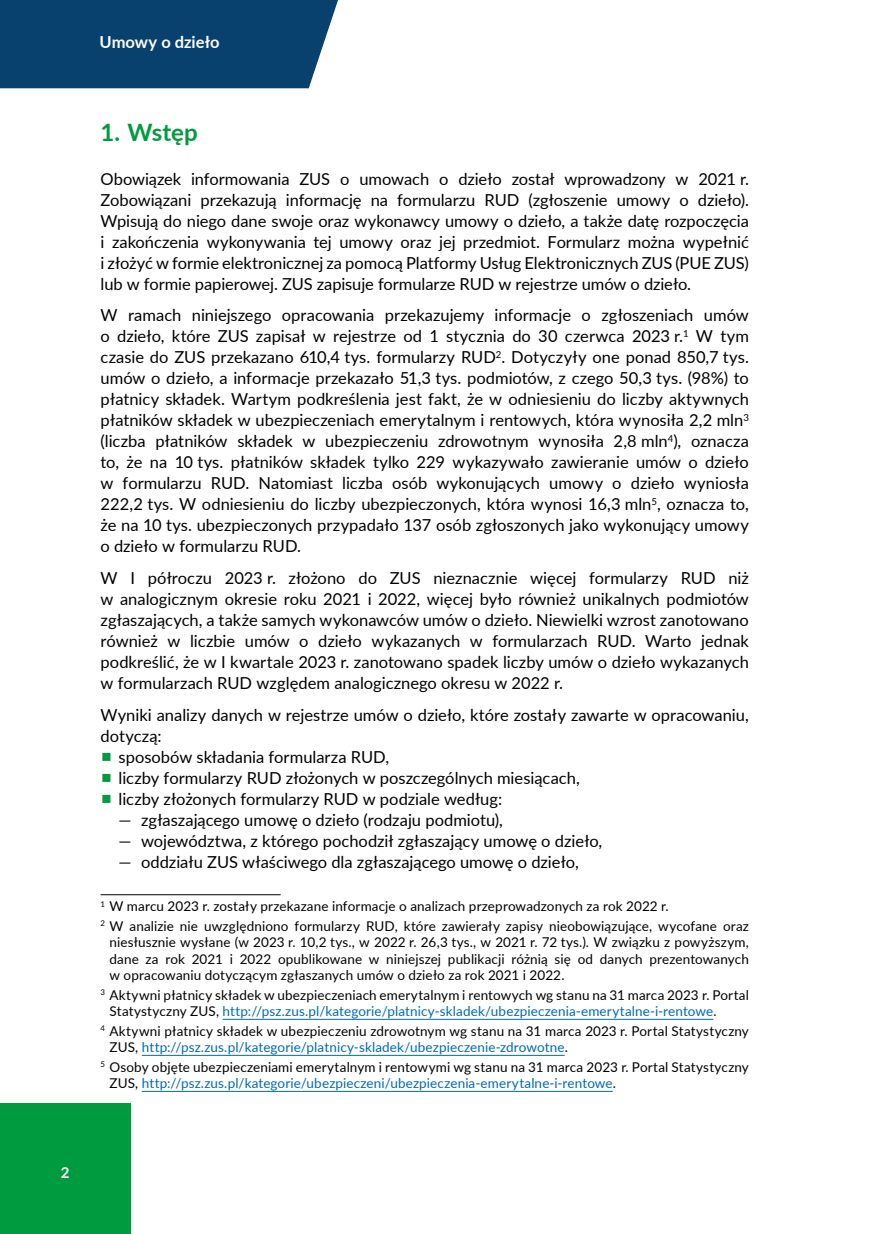
<style>
.page{position:relative;width:872px;height:1234px;background:#fff}
.page>*{position:absolute;margin:0;border:0;box-sizing:border-box;transform-origin:0 0}
.Nagłówek_2{font:700 24px "Lato";letter-spacing:-.005em;color:#009b3e}
.tekst_podst__z_ods{font:16.5px/21px "Lato";color:#000;text-align:justify}
.tekst_podst__bez_ods{font:16.5px/21px "Lato";color:#000}
.t1{font:700 16.5px "Lato";color:#fff}
.t2{font:700 15px "Lato";color:#fff}
.przypisy_dół_strony{font:13.5px/16.5px "Lato";letter-spacing:.01em;color:#000}
.s1{font-size:30px;color:#009b3e}
.s2{color:#0069b4}
</style>
<div class="page">
<div style="left:0;top:1103px;width:130px;height:130px;background:#009b3e"></div>
<div style="left:0;top:0;width:338px;height:88px;background:#08406e"></div>
<hr style="left:100px;top:894px;width:180px;height:1px;background:#000">
<hr style="left:223px;top:1018px;width:490px;height:1px;background:#0069b4">
<hr style="left:142px;top:1054px;width:422px;height:1px;background:#0069b4">
<hr style="left:142px;top:1090px;width:471px;height:1px;background:#0069b4">
<p class="t2" style="left:61px;top:1160px;width:10px">2</p>
<p class="t1" style="left:99px;top:30px;width:122px">Umowy o dzieło</p>
<h2 class="Nagłówek_2" style="left:100px;top:115px;width:99px">1. Wstęp</h2>
<p class="tekst_podst__z_ods" style="left:100px;top:167px;width:650px">Obowiązek informowania ZUS o umowach o dzieło został wprowadzony w 2021 r.<br>Zobowiązani przekazują informację na formularzu RUD (zgłoszenie umowy o dzieło).<br>Wpisują do niego dane swoje oraz wykonawcy umowy o dzieło, a także datę rozpoczęcia i zakończenia wykonywania tej umowy oraz jej przedmiot. Formularz można wypełnić i złożyć w formie elektronicznej za pomocą Platformy Usług Elektronicznych ZUS (PUE ZUS) lub w formie papierowej. ZUS zapisuje formularze RUD w rejestrze umów o dzieło.</p>
<p class="tekst_podst__z_ods" style="left:100px;top:304px;width:650px">W ramach niniejszego opracowania przekazujemy informacje o zgłoszeniach umów o dzieło, które ZUS zapisał w rejestrze od 1 stycznia do 30 czerwca 2023 r.<sup>1</sup> W tym czasie do ZUS przekazano 610,4 tys. formularzy RUD<sup>2</sup>. Dotyczyły one ponad 850,7 tys. umów o dzieło, a informacje przekazało 51,3 tys. podmiotów, z czego 50,3 tys. (98%) to płatnicy składek. Wartym podkreślenia jest fakt, że w odniesieniu do liczby aktywnych płatników składek w ubezpieczeniach emerytalnym i rentowych, która wynosiła 2,2 mln<sup>3 </sup>(liczba płatników składek w ubezpieczeniu zdrowotnym wynosiła 2,8 mln<sup>4</sup>), oznacza to, że na 10 tys. płatników składek tylko 229 wykazywało zawieranie umów o dzieło w formularzu RUD. Natomiast liczba osób wykonujących umowy o dzieło wyniosła 222,2 tys. W odniesieniu do liczby ubezpieczonych, która wynosi 16,3 mln<sup>5</sup>, oznacza to, że na 10 tys. ubezpieczonych przypadało 137 osób zgłoszonych jako wykonujący umowy o dzieło w formularzu RUD.</p>
<p class="tekst_podst__z_ods" style="left:100px;top:566px;width:650px">W I półroczu 2023 r. złożono do ZUS nieznacznie więcej formularzy RUD niż w analogicznym okresie roku 2021 i 2022, więcej było również unikalnych podmiotów zgłaszających, a także samych wykonawców umów o dzieło. Niewielki wzrost zanotowano również w liczbie umów o dzieło wykazanych w formularzach RUD. Warto jednak podkreślić, że w I kwartale 2023 r. zanotowano spadek liczby umów o dzieło wykazanych w formularzach RUD względem analogicznego okresu w 2022 r.</p>
<p class="tekst_podst__bez_ods" style="left:100px;top:703px;width:650px">Wyniki analizy danych w rejestrze umów o dzieło, które zostały zawarte w opracowaniu, dotyczą:</p>
<p class="tekst_podst__z_ods" style="left:100px;top:745px;width:290px"><span class="s1">▪</span> sposobów składania formularza RUD,</p>
<p class="tekst_podst__z_ods" style="left:100px;top:766px;width:481px"><span class="s1">▪</span> liczby formularzy RUD złożonych w poszczególnych miesiącach,</p>
<p class="tekst_podst__z_ods" style="left:100px;top:787px;width:403px"><span class="s1">▪</span> liczby złożonych formularzy RUD w podziale według:</p>
<p class="tekst_podst__z_ods" style="left:118px;top:808px;width:386px">— zgłaszającego umowę o dzieło (rodzaju podmiotu),</p>
<p class="tekst_podst__z_ods" style="left:118px;top:829px;width:485px">— województwa, z którego pochodził zgłaszający umowę o dzieło,</p>
<p class="tekst_podst__z_ods" style="left:118px;top:850px;width:462px">— oddziału ZUS właściwego dla zgłaszającego umowę o dzieło,</p>
<p class="przypisy_dół_strony" style="left:100px;top:897px;width:569px"><sup>1</sup> W marcu 2023 r. zostały przekazane informacje o analizach przeprowadzonych za rok 2022 r.</p>
<p class="przypisy_dół_strony" style="left:110px;top:916px;width:641px;text-align:justify;text-indent:-9px"><sup>2</sup> W analizie nie uwzględniono formularzy RUD, które zawierały zapisy nieobowiązujące, wycofane oraz niesłusznie wysłane (w 2023 r. 10,2 tys., w 2022 r. 26,3 tys., w 2021 r. 72 tys.). W związku z powyższym, dane za rok 2021 i 2022 opublikowane w niniejszej publikacji różnią się od danych prezentowanych w opracowaniu dotyczącym zgłaszanych umów o dzieło za rok 2021 i 2022.</p>
<p class="przypisy_dół_strony" style="left:110px;top:985px;width:641px;text-indent:-9px"><sup>3</sup> Aktywni płatnicy składek w ubezpieczeniach emerytalnym i rentowych wg stanu na 31 marca 2023 r. Portal<br>Statystyczny ZUS, <span class="s2">http://psz.zus.pl/kategorie/platnicy-skladek/ubezpieczenia-emerytalne-i-rentowe</span>.</p>
<p class="przypisy_dół_strony" style="left:110px;top:1021px;width:641px;text-indent:-9px"><sup>4</sup> Aktywni płatnicy składek w ubezpieczeniu zdrowotnym wg stanu na 31 marca 2023 r. Portal Statystyczny<br>ZUS, <span class="s2">http://psz.zus.pl/kategorie/platnicy-skladek/ubezpieczenie-zdrowotne</span>.</p>
<p class="przypisy_dół_strony" style="left:110px;top:1057px;width:641px;text-indent:-9px"><sup>5</sup> Osoby objęte ubezpieczeniami emerytalnym i rentowymi wg stanu na 31 marca 2023 r. Portal Statystyczny<br>ZUS, <span class="s2">http://psz.zus.pl/kategorie/ubezpieczeni/ubezpieczenia-emerytalne-i-rentowe</span>.</p>
</div>
